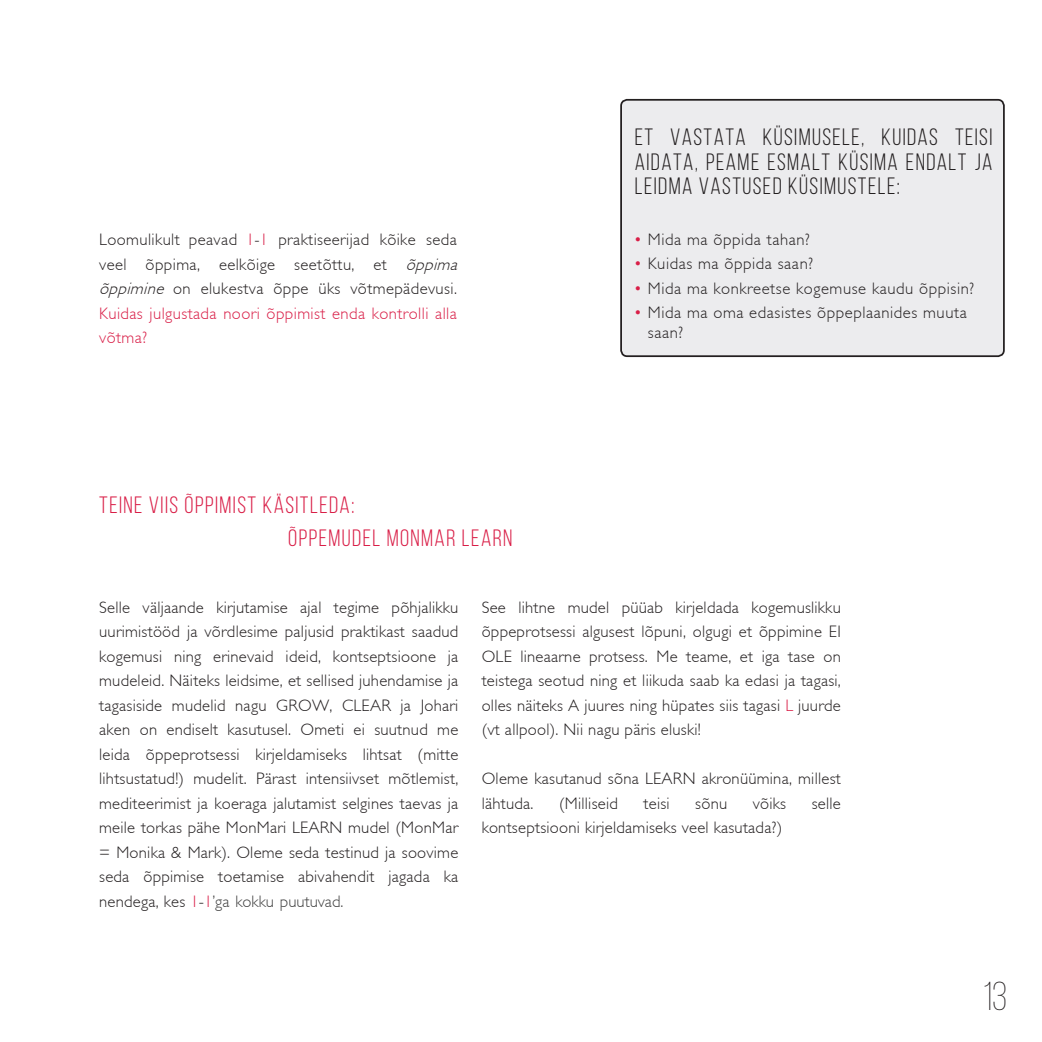
<style>
.page{position:relative;width:1042px;height:1042px;background:#fff}
.page>*{position:absolute;margin:0;border:0;box-sizing:border-box;transform-origin:0 0}
.t1{font:300 40.25px "Bebas Neue";color:#231f20}
.t2{font:23.62px/24.5px "Bebas Neue";letter-spacing:.06em;color:#231f20;text-align:justify}
.t3{font:23.62px/33.2px "Bebas Neue";letter-spacing:.06em;color:#d91e47}
.t4{font:300 16.62px/24.5px "Gill Sans";letter-spacing:.025em;color:#231f20}
.s1{color:#d91e47}
.s2{font-style:italic}
.s3{color:#404040}
</style>
<div class="page">
<div style="left:621px;top:100px;width:383px;height:256px;background:#ececee;border-radius:6px"></div>
<div style="left:620px;top:99px;width:385px;height:258px;border:2px solid #231f20;border-radius:6px"></div>
<p class="t4" style="left:99px;top:227px;width:364px">Loomulikult peavad <span class="s1">1</span>-<span class="s1">1</span> praktiseerijad kõike seda veel õppima, eelkõige seetõttu, et <span class="s2">õppima õppimine</span> on elukestva õppe üks võtmepädevusi.<br><span class="s1">Kuidas julgustada noori õppimist enda kontrolli alla võtma?</span></p>
<h2 class="t3" style="left:288px;top:488px;width:226px;text-indent:-189px">TEINE VIIS ÕPPIMIST KÄSITLEDA:<br>ÕPPEMUDEL MONMAR LEARN</h2>
<h2 class="t2" style="left:635px;top:125px;width:359px">ET VASTATA KÜSIMUSELE, KUIDAS TEISI AIDATA, PEAME ESMALT KÜSIMA ENDALT JA LEIDMA VASTUSED KÜSIMUSTELE:</h2>
<p class="t4" style="left:634px;top:227px;width:177px"><span class="s1">•</span> Mida ma õppida tahan?</p>
<p class="t4" style="left:634px;top:251px;width:181px"><span class="s1">•</span> Kuidas ma õppida saan?</p>
<p class="t4" style="left:634px;top:276px;width:342px"><span class="s1">•</span> Mida ma konkreetse kogemuse kaudu õppisin?</p>
<p class="t4" style="left:648px;top:303px;width:320px;line-height:19.9px;text-indent:-14px"><span class="s1">•</span> Mida ma oma edasistes õppeplaanides muuta saan?</p>
<p class="t4" style="left:99px;top:595px;width:361px;text-align:justify">Selle väljaande kirjutamise ajal tegime põhjalikku uurimistööd ja võrdlesime paljusid praktikast saadud kogemusi ning erinevaid ideid, kontseptsioone ja mudeleid. Näiteks leidsime, et sellised juhendamise ja tagasiside mudelid nagu GROW, CLEAR ja Johari aken on endiselt kasutusel. Ometi ei suutnud me leida õppeprotsessi kirjeldamiseks lihtsat (mitte lihtsustatud!) mudelit. Pärast intensiivset mõtlemist, mediteerimist ja koeraga jalutamist selgines taevas ja meile torkas pähe MonMari LEARN mudel (MonMar = Monika &amp; Mark). Oleme seda testinud ja soovime seda õppimise toetamise abivahendit jagada ka nendega, kes <span class="s1">1</span>-<span class="s1">1</span><span class="s3">’ga kokku puutuvad.</span></p>
<p class="t4" style="left:482px;top:595px;width:361px;text-align:justify">See lihtne mudel püüab kirjeldada kogemuslikku õppeprotsessi algusest lõpuni, olgugi et õppimine EI OLE lineaarne protsess. Me teame, et iga tase on teistega seotud ning et liikuda saab ka edasi ja tagasi, olles näiteks A juures ning hüpates siis tagasi <span class="s1">L</span> juurde (vt allpool). Nii nagu päris eluski!</p>
<p class="t4" style="left:482px;top:766px;width:361px">Oleme kasutanud sõna LEARN akronüümina, millest lähtuda.</p>
<p class="t4" style="left:559px;top:791px;width:60px">(Milliseid</p>
<p class="t4" style="left:643px;top:791px;width:28px">teisi</p>
<p class="t4" style="left:695px;top:791px;width:33px">sõnu</p>
<p class="t4" style="left:753px;top:791px;width:35px">võiks</p>
<p class="t4" style="left:812px;top:791px;width:31px">selle</p>
<p class="t4" style="left:482px;top:815px;width:302px">kontseptsiooni kirjeldamiseks veel kasutada?)</p>
<h1 class="t1" style="left:982px;top:975px;width:26px">13</h1>
</div>
